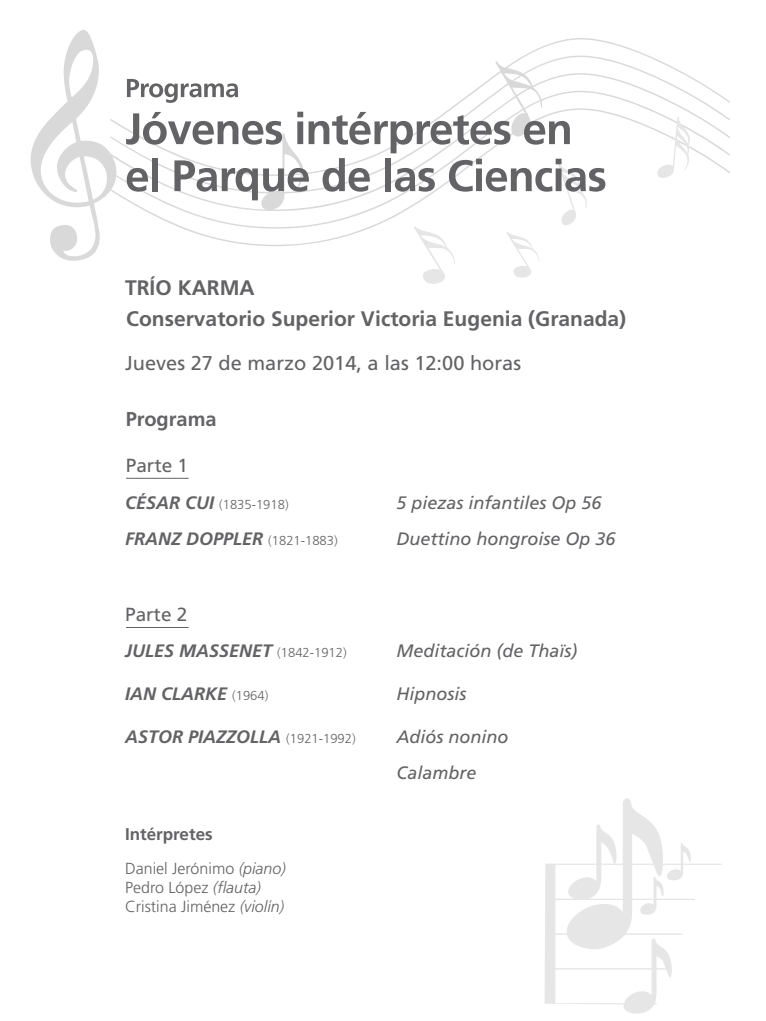
<style>
.page{position:relative;width:766px;height:1021px;background:#fff}
.page>*{position:absolute;margin:0;border:0;box-sizing:border-box;transform-origin:0 0}
.t1{font:700 21px "Frutiger LT Std";color:#636366}
.t2{font:20px "Frutiger LT Std";color:#636366}
.t3{font:700 20px "Frutiger LT Std";color:#636366}
.t4{font:19px "Frutiger LT Std";color:#636366}
.t5{font:italic 18px "Frutiger LT Std";color:#636366}
.t6{font:italic 700 18px "Frutiger LT Std";color:#636366}
.t7{font:700 17px "Frutiger LT Std";color:#636366}
.t8{font:300 16px "Frutiger LT Std";color:#636366}
.t9{font:300 13px "Frutiger LT Std";color:#636366}
.s1{font-weight:700;font-style:italic;font-size:18px}
.s2{font-weight:300;font-style:normal;font-size:13px}
.s3{font-style:italic}
</style>
<div class="page">
<svg style="left:31px;top:30px;width:382px;height:231px"></svg>
<svg style="left:413px;top:38px;width:317px;height:246px"></svg>
<svg style="left:126px;top:112px;width:479px;height:88px"></svg>
<svg style="left:127px;top:79px;width:111px;height:24px"></svg>
<svg style="left:544px;top:798px;width:177px;height:215px"></svg>
<hr style="left:126px;top:478px;width:63px;height:1px;background:#636366">
<hr style="left:126px;top:627px;width:63px;height:1px;background:#636366">
<p class="t1" style="left:125px;top:275px;width:131px">TRÍO KARMA</p>
<p class="t1" style="left:126px;top:306px;width:501px">Conservatorio Superior Victoria Eugenia (Granada)</p>
<p class="t2" style="left:125px;top:351px;width:397px">Jueves 27 de marzo 2014, a las 12:00 horas</p>
<p class="t3" style="left:126px;top:407px;width:92px">Programa</p>
<p class="t4" style="left:126px;top:454px;width:64px">Parte 1</p>
<p class="t9" style="left:125px;top:497px;width:165px"><span class="s1">CÉSAR CUI</span> (1835-1918)</p>
<p class="t5" style="left:396px;top:492px;width:207px">5 piezas infantiles Op 56</p>
<p class="t6" style="left:125px;top:528px;width:214px">FRANZ DOPPLER <span class="s2">(1821-1883)</span></p>
<p class="t5" style="left:396px;top:528px;width:221px">Duettino hongroise Op 36</p>
<p class="t4" style="left:125px;top:602px;width:64px">Parte 2</p>
<p class="t6" style="left:125px;top:639px;width:223px">JULES MASSENET <span class="s2">(1842-1912)</span></p>
<p class="t5" style="left:396px;top:640px;width:183px">Meditación (de Thaïs)</p>
<p class="t6" style="left:125px;top:683px;width:145px">IAN CLARKE <span class="s2">(1964)</span></p>
<p class="t5" style="left:396px;top:683px;width:72px">Hipnosis</p>
<p class="t6" style="left:125px;top:726px;width:232px">ASTOR PIAZZOLLA <span class="s2">(1921-1992)</span></p>
<p class="t5" style="left:396px;top:726px;width:113px">Adiós nonino</p>
<p class="t5" style="left:396px;top:762px;width:82px">Calambre</p>
<p class="t7" style="left:125px;top:824px;width:89px">Intérpretes</p>
<p class="t8" style="left:125px;top:859px;width:162px">Daniel Jerónimo <span class="s3">(piano)</span></p>
<p class="t8" style="left:125px;top:878px;width:137px">Pedro López <span class="s3">(flauta)</span></p>
<p class="t8" style="left:125px;top:897px;width:161px">Cristina Jiménez <span class="s3">(violín)</span></p>
</div>
